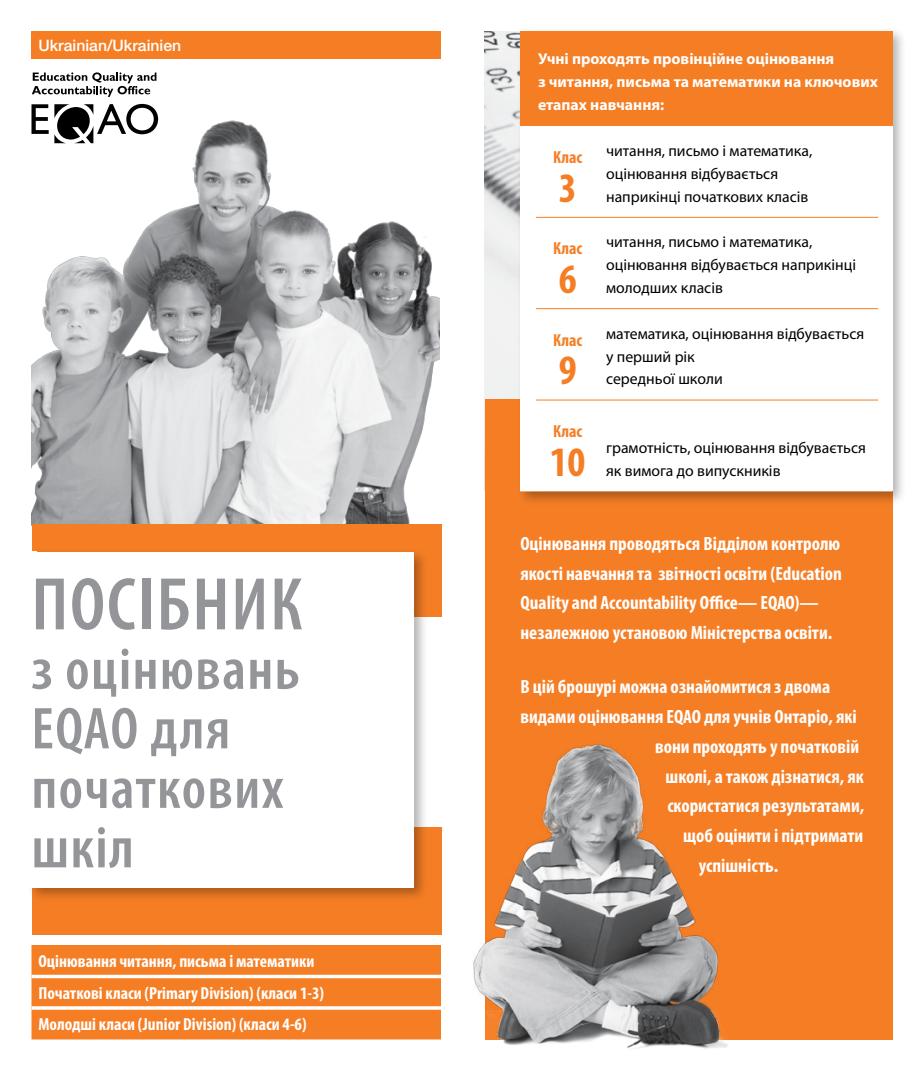
<style>
.page{position:relative;width:924px;height:1071px;background:#fff}
.page>*{position:absolute;margin:0;border:0;box-sizing:border-box;transform-origin:0 0}
.t1{font:600 condensed 75.25px "Myriad Pro";letter-spacing:.025em;color:#939598}
.t2{font:600 condensed 59.5px/59.5px "Myriad Pro";letter-spacing:.025em;color:#939598}
.t3{font:700 condensed 42px "Myriad Pro";color:#f57e25}
.t4{font:700 condensed 19.25px/29.8px "Myriad Pro";color:#fff}
.t5{font:700 condensed 17.5px/31.5px "Myriad Pro";color:#fff}
.t6{font:700 condensed 17.5px "Myriad Pro";color:#f57e25}
.t7{font:15.75px/22.8px "Myriad Pro";color:#000}
.t8{font:700 15.75px/22.8px "Myriad Pro";color:#fff}
.t9{font:500 15.75px "Helvetica Neue LT Std";color:#fff}
</style>
<div class="page">
<img style="left:485px;top:32px;width:31px;height:367px">
<div style="left:485px;top:399px;width:407px;height:641px;background:#f57e25"></div>
<img style="left:473px;top:744px;width:256px;height:305px">
<img style="left:32px;top:72px;width:408px;height:452px">
<svg style="left:32px;top:72px;width:124px;height:25px"></svg>
<svg style="left:32px;top:104px;width:126px;height:39px"></svg>
<div style="left:32px;top:827px;width:410px;height:107px;background:#f57e25"></div>
<div style="left:32px;top:524px;width:410px;height:93px;background:#f57e25"></div>
<div style="left:27px;top:548px;width:402px;height:354px;background:#000;opacity:.3"></div>
<div style="left:32px;top:552px;width:382px;height:335px;background:#fff"></div>
<div style="left:23px;top:552px;width:14px;height:335px;background:#fff"></div>
<div style="left:32px;top:32px;width:409px;height:27px;background:#f57e25"></div>
<div style="left:32px;top:945px;width:409px;height:95px;background:#f57e25"></div>
<hr style="left:32px;top:975px;width:409px;height:3px;background:#fff">
<svg style="left:32px;top:1006px;width:409px;height:4px"></svg>
<div style="left:516px;top:27px;width:391px;height:480px;background:#000;opacity:.3"></div>
<div style="left:520px;top:32px;width:372px;height:94px;background:#f57e25"></div>
<svg style="left:520px;top:126px;width:372px;height:365px"></svg>
<hr style="left:536px;top:217px;width:63px;height:1px;background:#f57e25">
<hr style="left:599px;top:217px;width:279px;height:1px;background:#f57e25">
<hr style="left:536px;top:308px;width:63px;height:1px;background:#f57e25">
<hr style="left:599px;top:308px;width:279px;height:1px;background:#f57e25">
<hr style="left:536px;top:400px;width:63px;height:1px;background:#f57e25">
<hr style="left:599px;top:400px;width:279px;height:1px;background:#f57e25">
<p class="t9" style="left:38px;top:36px;width:144px">Ukrainian/Ukrainien</p>
<h1 class="t1" style="left:32px;top:558px;width:272px">ПОСІБНИК</h1>
<h2 class="t2" style="left:32px;top:638px;width:270px">з оцінювань<br>EQAO для початкових шкіл</h2>
<p class="t5" style="left:38px;top:945px;width:287px">Оцінювання читання, письма і математики<br>Початкові класи (Primary Division) (класи 1-3)<br>Молодші класи (Junior Division) (класи 4-6)</p>
<p class="t8" style="left:538px;top:47px;width:341px">Учні проходять провінційне оцінювання<br>з читання, письма та математики на ключових етапах навчання:</p>
<p class="t6" style="left:553px;top:146px;width:30px">Клас</p>
<h3 class="t3" style="left:559px;top:161px;width:19px">3</h3>
<p class="t6" style="left:553px;top:238px;width:30px">Клас</p>
<h3 class="t3" style="left:559px;top:253px;width:19px">6</h3>
<p class="t6" style="left:553px;top:329px;width:30px">Клас</p>
<h3 class="t3" style="left:559px;top:344px;width:19px">9</h3>
<p class="t7" style="left:606px;top:139px;width:208px">читання, письмо і математика, оцінювання відбувається наприкінці початкових класів</p>
<p class="t7" style="left:606px;top:231px;width:252px">читання, письмо і математика, оцінювання відбувається наприкінці молодших класів</p>
<p class="t7" style="left:606px;top:322px;width:260px">математика, оцінювання відбувається у перший рік<br>середньої школи</p>
<p class="t6" style="left:553px;top:420px;width:30px">Клас</p>
<h3 class="t3" style="left:550px;top:435px;width:37px">10</h3>
<p class="t7" style="left:606px;top:436px;width:261px">грамотність, оцінювання відбувається як вимога до випускників</p>
<p class="t4" style="left:520px;top:528px;width:323px">Оцінювання проводяться Відділом контролю якості навчання та звітності освіти (Education Quality and Accountability Office— EQAO)— незалежною установою Міністерства освіти.</p>
<p class="t4" style="left:520px;top:672px;width:311px">В цій брошурі можна ознайомитися з двома</p>
<p class="t4" style="left:520px;top:701px;width:338px">видами оцінювання EQAO для учнів Онтаріо, які</p>
<p class="t4" style="left:655px;top:731px;width:206px">вони проходять у початковій</p>
<p class="t4" style="left:666px;top:761px;width:200px">школі, а також дізнатися, як</p>
<p class="t4" style="left:667px;top:791px;width:198px">скористатися результатами,</p>
<p class="t4" style="left:683px;top:820px;width:182px">щоб оцінити і підтримати</p>
<p class="t4" style="left:699px;top:850px;width:81px">успішність.</p>
</div>
